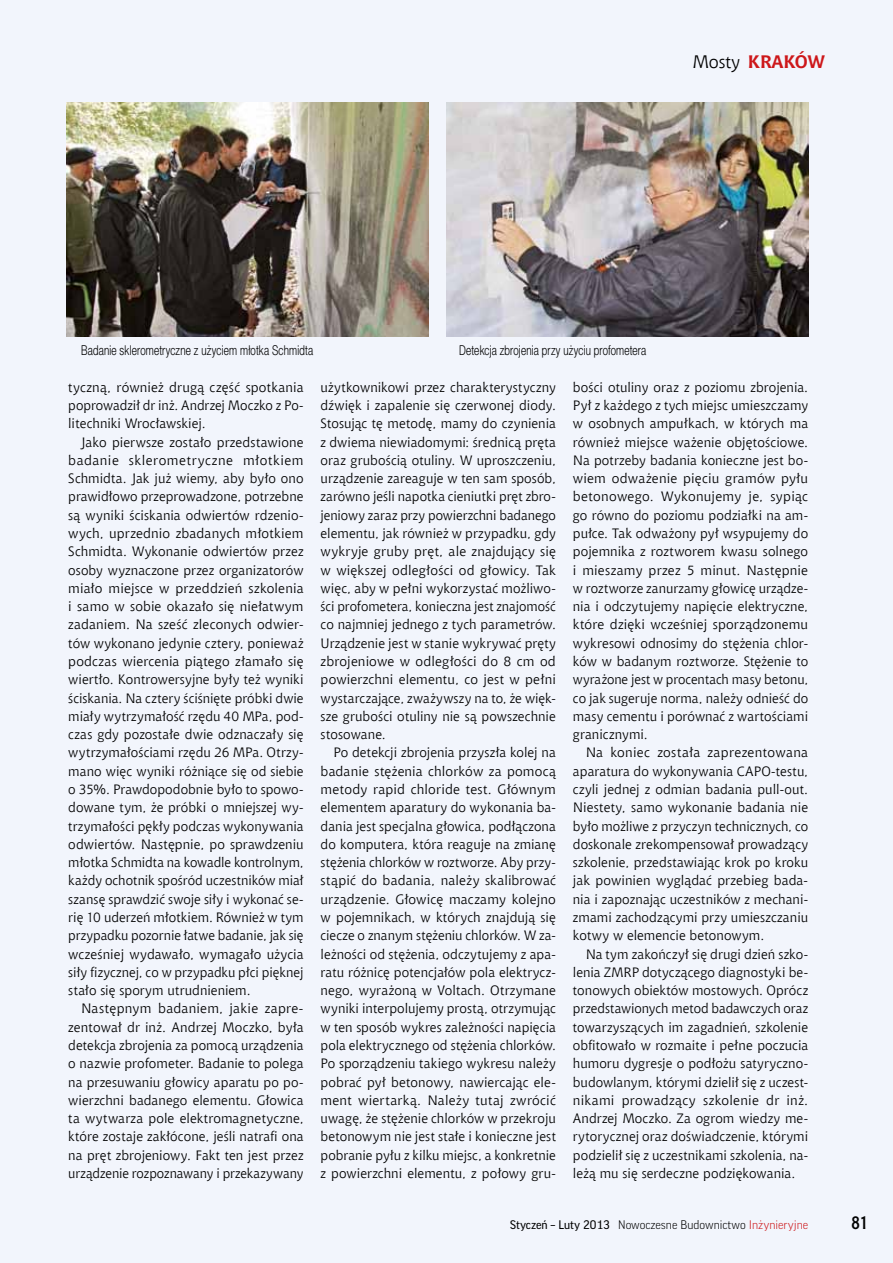
<style>
.page{position:relative;width:893px;height:1263px;background:#f2f5fc}
.page>*{position:absolute;margin:0;border:0;box-sizing:border-box;transform-origin:0 0}
.t1{font:700 18px "Chianti EU";color:#cd171a}
.t2{font:700 18px "Aerton Cnd EFN";color:#000}
.t3{font:13.5px/18.3px "Chianti EU";letter-spacing:.005em;color:#000;text-align:justify}
.t4{font:13.5px "Switzer Cnd EFN Light";letter-spacing:.015em;color:#000;scale:.9 1}
.t5{font:300 12px "Good Pro";color:#000}
.s1{font-weight:400;color:#000}
.s2{font-weight:400}
.s3{color:#cd171a}
</style>
<div class="page">
<img style="left:66px;top:102px;width:362px;height:235px">
<img style="left:446px;top:102px;width:362px;height:235px">
<h1 class="t1" style="left:693px;top:51px;width:69px"><span class="s1">Mosty</span> KRAKÓW</h1>
<p class="t4" style="left:81px;top:342px;width:260px">Badanie sklerometryczne z użyciem młotka Schmidta</p>
<p class="t4" style="left:459px;top:342px;width:209px">Detekcja zbrojenia przy użyciu profometera</p>
<p class="t3" style="left:68px;top:378px;width:237px">tyczną, również drugą część spotkania poprowadził dr inż. Andrzej Moczko z Po&shy;litechniki Wrocławskiej.</p>
<p class="t3" style="left:68px;top:432px;width:237px;text-indent:13px">Jako pierwsze zostało przedstawione badanie sklerometryczne młotkiem Schmidta. Jak już wiemy, aby było ono prawidłowo przeprowadzone, potrzebne są wyniki ściskania odwiertów rdzenio&shy;wych, uprzednio zbadanych młotkiem Schmidta. Wykonanie odwiertów przez osoby wyznaczone przez organizatorów miało miejsce w przeddzień szkolenia i samo w sobie okazało się niełatwym zadaniem. Na sześć zleconych odwier&shy;tów wykonano jedynie cztery, ponieważ podczas wiercenia piątego złamało się wiertło. Kontrowersyjne były też wyniki ściskania. Na cztery ściśnięte próbki dwie miały wytrzymałość rzędu 40 MPa, pod&shy;czas gdy pozostałe dwie odznaczały się wytrzymałościami rzędu 26 MPa. Otrzy&shy;mano więc wyniki różniące się od siebie o 35%. Prawdopodobnie było to spowo&shy;dowane tym, że próbki o mniejszej wy&shy;trzymałości pękły podczas wykonywania odwiertów. Następnie, po sprawdzeniu młotka Schmidta na kowadle kontrolnym, każdy ochotnik spośród uczestników miał szansę sprawdzić swoje siły i wykonać se&shy;rię 10 uderzeń młotkiem. Również w tym przypadku pozornie łatwe badanie, jak się wcześniej wydawało, wymagało użycia siły fizycznej, co w przypadku płci pięknej stało się sporym utrudnieniem.</p>
<p class="t3" style="left:68px;top:999px;width:237px;text-indent:13px">Następnym badaniem, jakie zapre&shy;zentował dr inż. Andrzej Moczko, była detekcja zbrojenia za pomocą urządzenia o nazwie profometer. Badanie to polega na przesuwaniu głowicy aparatu po po&shy;wierzchni badanego elementu. Głowica ta wytwarza pole elektromagnetyczne, które zostaje zakłócone, jeśli natrafi ona na pręt zbrojeniowy. Fakt ten jest przez urządzenie rozpoznawany i przekazywany</p>
<p class="t3" style="left:321px;top:378px;width:237px">użytkownikowi przez charakterystyczny dźwięk i zapalenie się czerwonej diody.<br>Stosując tę metodę, mamy do czynienia z dwiema niewiadomymi: średnicą pręta oraz grubością otuliny. W uproszczeniu, urządzenie zareaguje w ten sam sposób, zarówno jeśli napotka cieniutki pręt zbro&shy;jeniowy zaraz przy powierzchni badanego elementu, jak również w przypadku, gdy wykryje gruby pręt, ale znajdujący się w większej odległości od głowicy. Tak więc, aby w pełni wykorzystać możliwo&shy;ści profometera, konieczna jest znajomość co najmniej jednego z tych parametrów.<br>Urządzenie jest w stanie wykrywać pręty zbrojeniowe w odległości do 8 cm od powierzchni elementu, co jest w pełni wystarczające, zważywszy na to, że więk&shy;sze grubości otuliny nie są powszechnie stosowane.</p>
<p class="t3" style="left:321px;top:743px;width:237px;text-indent:13px">Po detekcji zbrojenia przyszła kolej na badanie stężenia chlorków za pomocą metody rapid chloride test. Głównym elementem aparatury do wykonania ba&shy;dania jest specjalna głowica, podłączona do komputera, która reaguje na zmianę stężenia chlorków w roztworze. Aby przy&shy;stąpić do badania, należy skalibrować urządzenie. Głowicę maczamy kolejno w pojemnikach, w których znajdują się ciecze o znanym stężeniu chlorków. W za&shy;leżności od stężenia, odczytujemy z apa&shy;ratu różnicę potencjałów pola elektrycz&shy;nego, wyrażoną w Voltach. Otrzymane wyniki interpolujemy prostą, otrzymując w ten sposób wykres zależności napięcia pola elektrycznego od stężenia chlorków.<br>Po sporządzeniu takiego wykresu należy pobrać pył betonowy, nawiercając ele&shy;ment wiertarką. Należy tutaj zwrócić uwagę, że stężenie chlorków w przekroju betonowym nie jest stałe i konieczne jest pobranie pyłu z kilku miejsc, a konkretnie z powierzchni elementu, z połowy gru-</p>
<p class="t3" style="left:573px;top:378px;width:237px">bości otuliny oraz z poziomu zbrojenia.<br>Pył z każdego z tych miejsc umieszczamy w osobnych ampułkach, w których ma również miejsce ważenie objętościowe.<br>Na potrzeby badania konieczne jest bo&shy;wiem odważenie pięciu gramów pyłu betonowego. Wykonujemy je, sypiąc go równo do poziomu podziałki na am&shy;pułce. Tak odważony pył wsypujemy do pojemnika z roztworem kwasu solnego i mieszamy przez 5 minut. Następnie w roztworze zanurzamy głowicę urządze&shy;nia i odczytujemy napięcie elektryczne, które dzięki wcześniej sporządzonemu wykresowi odnosimy do stężenia chlor&shy;ków w badanym roztworze. Stężenie to wyrażone jest w procentach masy betonu, co jak sugeruje norma, należy odnieść do masy cementu i porównać z wartościami granicznymi.</p>
<p class="t3" style="left:573px;top:743px;width:237px;text-indent:13px">Na koniec została zaprezentowana aparatura do wykonywania CAPO-testu, czyli jednej z odmian badania pull-out.<br>Niestety, samo wykonanie badania nie było możliwe z przyczyn technicznych, co doskonale zrekompensował prowadzący szkolenie, przedstawiając krok po kroku jak powinien wyglądać przebieg bada&shy;nia i zapoznając uczestników z mechani&shy;zmami zachodzącymi przy umieszczaniu kotwy w elemencie betonowym.</p>
<p class="t3" style="left:573px;top:944px;width:237px;text-indent:13px">Na tym zakończył się drugi dzień szko&shy;lenia ZMRP dotyczącego diagnostyki be&shy;tonowych obiektów mostowych. Oprócz przedstawionych metod badawczych oraz towarzyszących im zagadnień, szkolenie obfitowało w rozmaite i pełne poczucia humoru dygresje o podłożu satyryczno&shy;budowlanym, którymi dzielił się z uczest&shy;nikami prowadzący szkolenie dr inż.<br>Andrzej Moczko. Za ogrom wiedzy me&shy;rytorycznej oraz doświadczenie, którymi podzielił się z uczestnikami szkolenia, na&shy;leżą mu się serdeczne podziękowania.</p>
<p class="t5" style="left:510px;top:1218px;width:300px"><span class="s2">Styczeń – Luty 2013</span> Nowoczesne Budownictwo <span class="s3">Inżynieryjne</span></p>
<h1 class="t2" style="left:851px;top:1212px;width:18px">81</h1>
</div>
